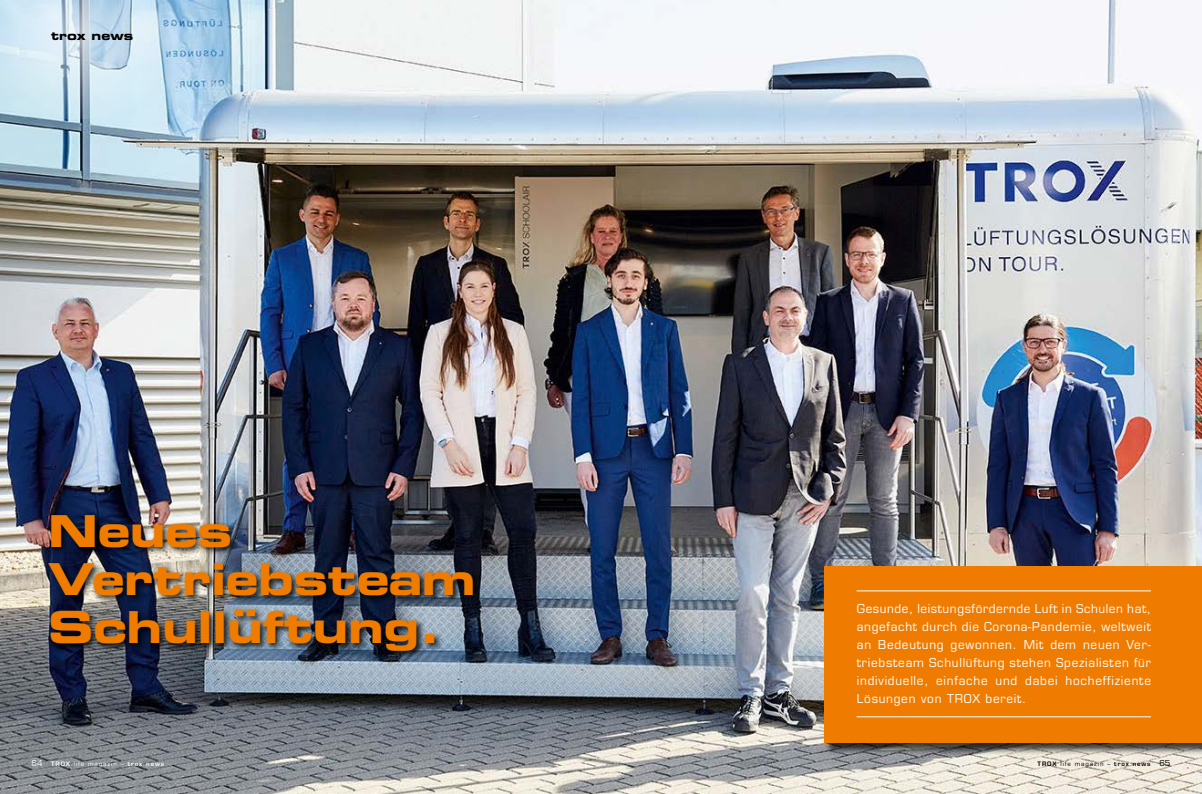
<style>
.page{position:relative;width:1202px;height:794px;background:#fff}
.page>*{position:absolute;margin:0;border:0;box-sizing:border-box;transform-origin:0 0}
.t1{font:44px/48px "Eurostile LT Std Bold Ex 2";letter-spacing:-.01em;color:#ef7c00}
.t2{font:12px/18px "Eurostile LT Std";letter-spacing:.065em;color:#fff;text-align:justify}
.t3{font:12px "Eurostile LT Std Bold Ex 2";color:#000}
.t4{font:600 6px "Eurostile LT Std";letter-spacing:.15em;color:#000}
.t5{font:600 6px "Eurostile LT Std";letter-spacing:.15em;color:#fff}
.s1{font-weight:400;font-size:8px}
.s2{font-weight:400}
</style>
<div class="page">
<img style="left:0;top:0;width:1202px;height:794px">
<svg style="left:0;top:0;width:211px;height:119px;background:#c2dcec"></svg>
<div style="left:824px;top:566px;width:378px;height:189px;background:#000;opacity:.75"></div>
<div style="left:824px;top:566px;width:378px;height:177px;background:#ef7c00"></div>
<hr style="left:857px;top:590px;width:294px;height:1px;background:#fff">
<hr style="left:857px;top:716px;width:294px;height:1px;background:#fff">
<div style="left:46px;top:512px;width:436px;height:147px;background:#000;opacity:.9"></div>
<p class="t3" style="left:51px;top:27px;width:84px">trox news</p>
<h1 class="t1" style="left:48px;top:506px;width:429px">Neues<br>Vertriebsteam<br>Schullüftung.</h1>
<p class="t5" style="left:31px;top:760px;width:134px"><span class="s1">64</span> TROX <span class="s2">life magazin –</span> trox news</p>
<p class="t2" style="left:857px;top:600px;width:296px">Gesunde, leistungsfördernde Luft in Schulen hat, angefacht durch die Corona-Pandemie, weltweit an Bedeutung gewonnen. Mit dem neuen Ver&shy;triebsteam Schullüftung stehen Spezialisten für individuelle, einfache und dabei hocheffiziente Lösungen von TROX bereit.</p>
<p class="t4" style="left:1038px;top:760px;width:134px">TROX <span class="s2">life magazin –</span> trox news <span class="s1">65</span></p>
</div>
